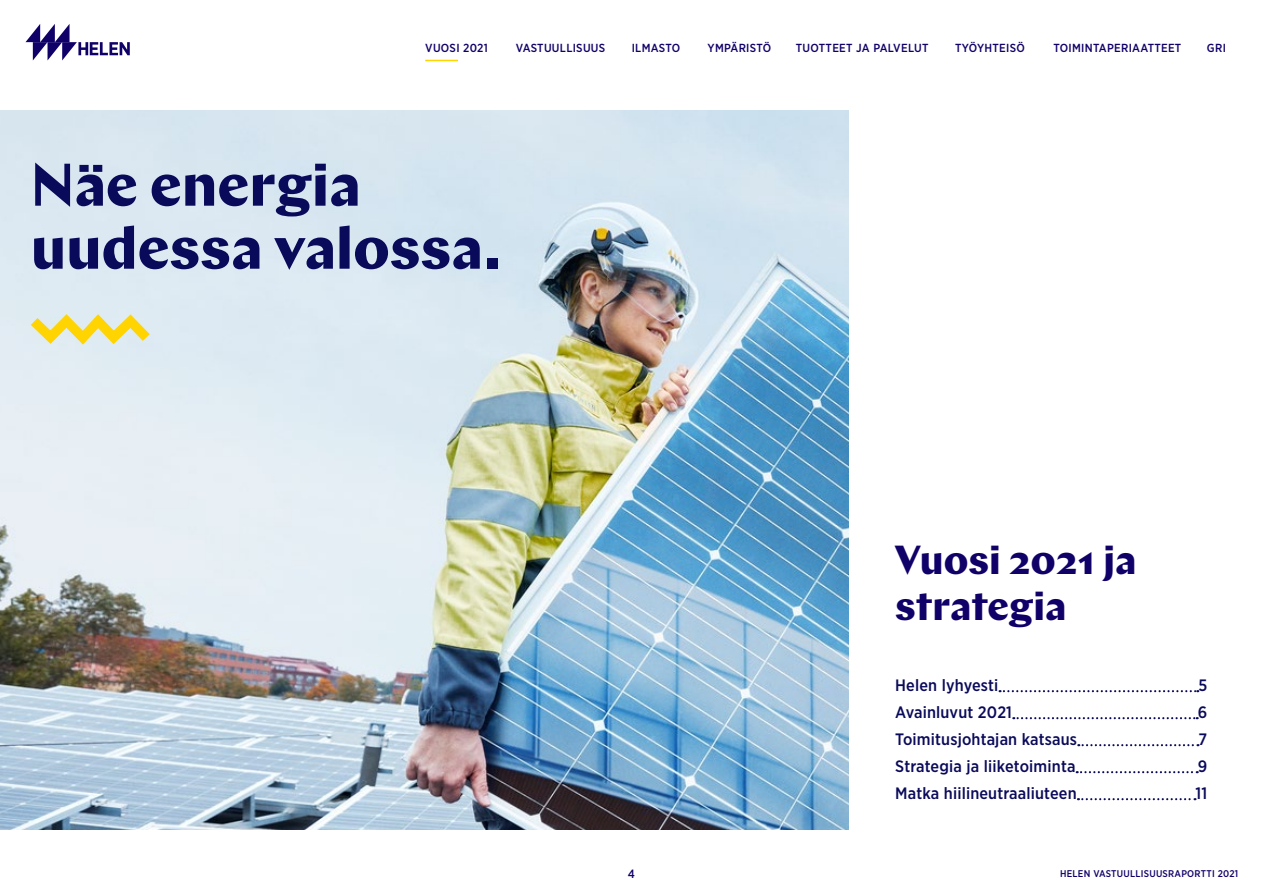
<style>
.page{position:relative;width:1263px;height:893px;background:#fff}
.page>*{position:absolute;margin:0;border:0;box-sizing:border-box;transform-origin:0 0}
.t1{font:700 60px "Chap";color:#0a0a5a}
.Pääotsikko{font:700 40.5px "Chap";color:#100169}
.t2{font:500 16.5px "Gotham Narrow";letter-spacing:.01em;color:#0a0a5a}
.t3{font:500 12px "Gotham Narrow";color:#100169}
.t4{font:500 11.7px "Gotham Narrow";letter-spacing:.025em;color:#100169}
.t5{font:500 9.75px "Gotham Narrow";letter-spacing:.025em;color:#100169}
</style>
<div class="page">
<svg style="left:26px;top:24px;width:104px;height:36px"></svg>
<hr style="left:425px;top:60px;width:33px;height:1px;background:#ffd400">
<svg style="left:999px;top:690px;width:199px;height:2px"></svg>
<svg style="left:1013px;top:717px;width:185px;height:2px"></svg>
<svg style="left:1078px;top:744px;width:120px;height:2px"></svg>
<svg style="left:1077px;top:771px;width:121px;height:2px"></svg>
<svg style="left:1078px;top:798px;width:117px;height:2px"></svg>
<img style="left:0;top:111px;width:848px;height:718px">
<svg style="left:21px;top:307px;width:139px;height:45px;background:#e6e5b7"></svg>
<p class="t4" style="left:425px;top:41px;width:64px">VUOSI 2021</p>
<p class="t4" style="left:516px;top:41px;width:91px">VASTUULLISUUS</p>
<p class="t4" style="left:632px;top:41px;width:50px">ILMASTO</p>
<p class="t4" style="left:707px;top:41px;width:65px">YMPÄRISTÖ</p>
<p class="t4" style="left:796px;top:41px;width:134px">TUOTTEET JA PALVELUT</p>
<p class="t4" style="left:955px;top:41px;width:71px">TYÖYHTEISÖ</p>
<p class="t4" style="left:1053px;top:41px;width:129px">TOIMINTAPERIAATTEET</p>
<p class="t4" style="left:1207px;top:41px;width:20px">GRI</p>
<p class="t1" style="left:31px;top:146px;width:331px">Näe energia</p>
<p class="t1" style="left:31px;top:209px;width:472px">uudessa valossa.</p>
<p class="Pääotsikko" style="left:895px;top:534px;width:242px">Vuosi 2021 ja</p>
<p class="Pääotsikko" style="left:895px;top:580px;width:173px">strategia</p>
<p class="t2" style="left:895px;top:675px;width:105px">Helen lyhyesti</p>
<p class="t2" style="left:1198px;top:675px;width:10px">5</p>
<p class="t2" style="left:895px;top:702px;width:118px">Avainluvut 2021</p>
<p class="t2" style="left:1198px;top:702px;width:11px">6</p>
<p class="t2" style="left:895px;top:729px;width:183px">Toimitusjohtajan katsaus</p>
<p class="t2" style="left:1198px;top:729px;width:10px">7</p>
<p class="t2" style="left:895px;top:756px;width:182px">Strategia ja liiketoiminta</p>
<p class="t2" style="left:1198px;top:756px;width:11px">9</p>
<p class="t2" style="left:895px;top:783px;width:183px">Matka hiilineutraaliuteen</p>
<p class="t2" style="left:1195px;top:783px;width:13px">11</p>
<p class="t3" style="left:628px;top:867px;width:9px">4</p>
<p class="t5" style="left:1060px;top:867px;width:180px">HELEN VASTUULLISUUSRAPORTTI 2021</p>
</div>
